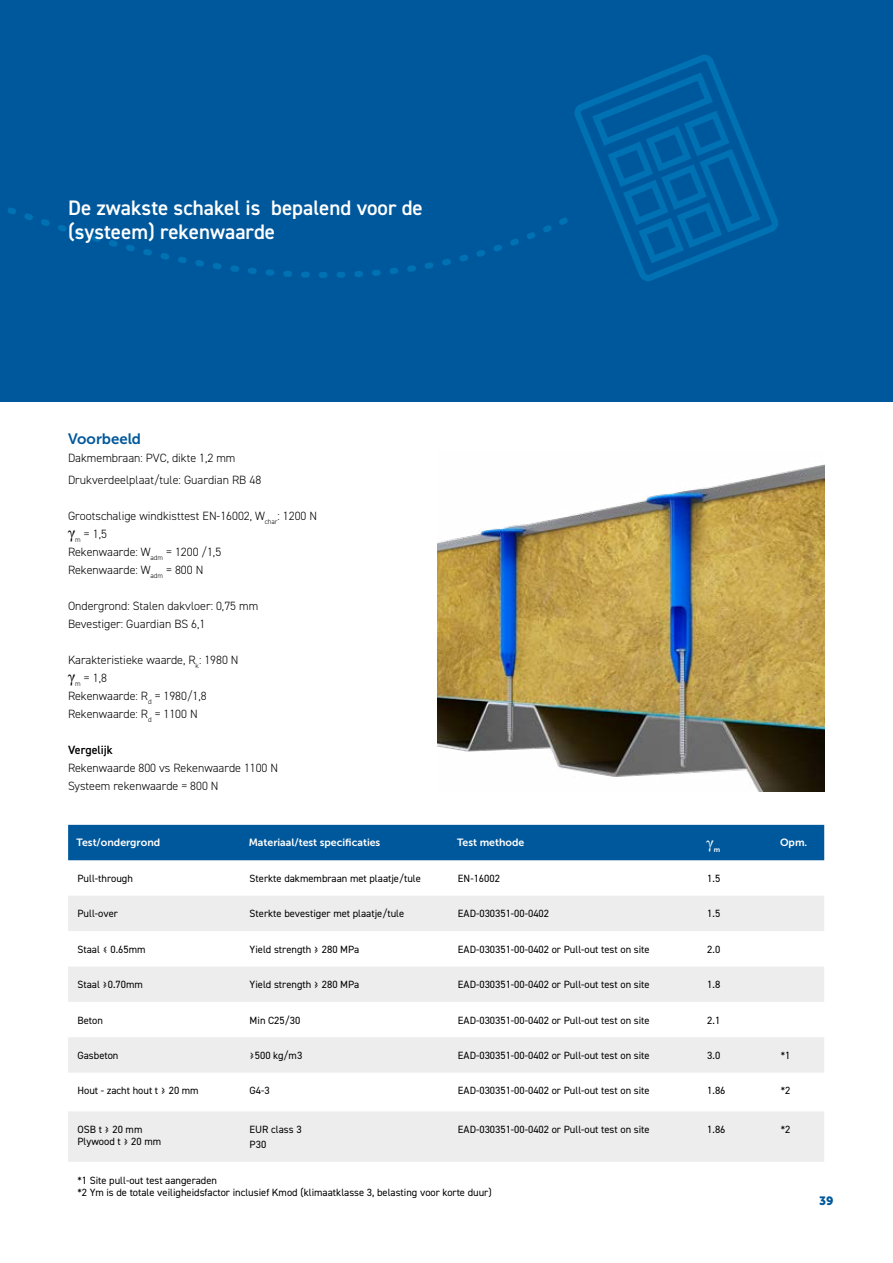
<style>
.page{position:relative;width:893px;height:1263px;background:#fff}
.page>*{position:absolute;margin:0;border:0;box-sizing:border-box;transform-origin:0 0}
.t1{font:600 21px/24px "DIN2014";color:#fff}
.t2{font:16.5px "Times New Roman";color:#000}
.t3{font:16.5px "Times New Roman";color:#fff}
.t4{font:15px "Museo Sans 700";color:#00589c}
.t5{font:300 12px/18px "DIN2014";color:#000}
.t6{font:600 12px "DIN2014";color:#000}
.t7{font:12px "Museo Sans 900";color:#00589c}
.t8{font:10.5px/12px "DIN2014";color:#000}
.t9{font:10.5px "Museo Sans 700";color:#fff}
.t10{font:7.05px "Museo Sans 700";color:#fff}
</style>
<div class="page">
<div style="left:0;top:0;width:893px;height:401px;background:#00589c"></div>
<img style="left:437px;top:464px;width:388px;height:328px">
<div style="left:68px;top:825px;width:756px;height:35px;background:#00589c"></div>
<svg style="left:68px;top:896px;width:756px;height:266px;fill:#ededed"></svg>
<svg style="left:109px;top:244px;width:408px;height:34px"></svg>
<svg style="left:8px;top:208px;width:560px;height:36px"></svg>
<svg style="left:574px;top:55px;width:204px;height:226px"></svg>
<svg style="left:592px;top:72px;width:168px;height:191px"></svg>
<h1 class="t1" style="left:68px;top:196px;width:356px">De zwakste schakel is bepalend voor de (systeem) rekenwaarde</h1>
<h3 class="t4" style="left:68px;top:430px;width:75px">Voorbeeld</h3>
<p class="t5" style="left:68px;top:447px;width:195px;line-height:21.6px">Dakmembraan: PVC, dikte 1,2 mm<br>Drukverdeelplaat/tule: Guardian RB 48</p>
<p class="t5" style="left:68px;top:506px;width:251px">Grootschalige windkisttest EN-16002, W<sub>char</sub>: 1200 N</p>
<h2 class="t2" style="left:68px;top:520px;width:9px">γ</h2>
<p class="t5" style="left:68px;top:524px;width:155px;text-indent:7px"><sub>m</sub> = 1,5<br>Rekenwaarde: W<sub>adm</sub> = 1200 /1,5<br>Rekenwaarde: W<sub>adm</sub> = 800 N</p>
<p class="t5" style="left:68px;top:596px;width:192px">Ondergrond: Stalen dakvloer: 0,75 mm<br>Bevestiger: Guardian BS 6,1</p>
<p class="t5" style="left:68px;top:650px;width:172px">Karakteristieke waarde, R<sub>k</sub>: 1980 N</p>
<h2 class="t2" style="left:68px;top:664px;width:9px">γ</h2>
<p class="t5" style="left:68px;top:668px;width:140px;text-indent:7px"><sub>m</sub> = 1,8<br>Rekenwaarde: R<sub>d</sub> = 1980/1,8<br>Rekenwaarde: R<sub>d</sub> = 1100 N</p>
<p class="t6" style="left:68px;top:741px;width:46px">Vergelijk</p>
<p class="t5" style="left:68px;top:758px;width:212px">Rekenwaarde 800 vs Rekenwaarde 1100 N<br>Systeem rekenwaarde = 800 N</p>
<p class="t9" style="left:77px;top:837px;width:85px">Test/ondergrond</p>
<p class="t9" style="left:249px;top:837px;width:133px">Materiaal/test specificaties</p>
<p class="t9" style="left:457px;top:837px;width:69px">Test methode</p>
<h2 class="t3" style="left:706px;top:831px;width:9px">γ</h2>
<p class="t10" style="left:714px;top:846px;width:8px">m</p>
<p class="t9" style="left:780px;top:837px;width:29px">Opm.</p>
<p class="t8" style="left:77px;top:872px;width:57px">Pull-through</p>
<p class="t8" style="left:250px;top:872px;width:173px">Sterkte dakmembraan met plaatje/tule</p>
<p class="t8" style="left:458px;top:872px;width:43px">EN-16002</p>
<p class="t8" style="left:707px;top:872px;width:14px">1.5</p>
<p class="t8" style="left:77px;top:908px;width:42px">Pull-over</p>
<p class="t8" style="left:250px;top:908px;width:156px">Sterkte bevestiger met plaatje/tule</p>
<p class="t8" style="left:458px;top:908px;width:93px">EAD-030351-00-0402</p>
<p class="t8" style="left:707px;top:908px;width:14px">1.5</p>
<p class="t8" style="left:77px;top:943px;width:70px">Staal ≤ 0.65mm</p>
<p class="t8" style="left:250px;top:943px;width:111px">Yield strength ≥ 280 MPa</p>
<p class="t8" style="left:458px;top:943px;width:193px">EAD-030351-00-0402 or Pull-out test on site</p>
<p class="t8" style="left:707px;top:943px;width:14px">2.0</p>
<p class="t8" style="left:77px;top:978px;width:67px">Staal ≥0.70mm</p>
<p class="t8" style="left:250px;top:978px;width:111px">Yield strength ≥ 280 MPa</p>
<p class="t8" style="left:458px;top:978px;width:193px">EAD-030351-00-0402 or Pull-out test on site</p>
<p class="t8" style="left:707px;top:978px;width:14px">1.8</p>
<p class="t8" style="left:77px;top:1014px;width:27px">Beton</p>
<p class="t8" style="left:250px;top:1014px;width:52px">Min C25/30</p>
<p class="t8" style="left:458px;top:1014px;width:193px">EAD-030351-00-0402 or Pull-out test on site</p>
<p class="t8" style="left:707px;top:1014px;width:14px">2.1</p>
<p class="t8" style="left:77px;top:1049px;width:43px">Gasbeton</p>
<p class="t8" style="left:250px;top:1049px;width:54px">≥500 kg/m3</p>
<p class="t8" style="left:458px;top:1049px;width:193px">EAD-030351-00-0402 or Pull-out test on site</p>
<p class="t8" style="left:707px;top:1049px;width:14px">3.0</p>
<p class="t8" style="left:781px;top:1049px;width:11px">*1</p>
<p class="t8" style="left:77px;top:1085px;width:123px">Hout - zacht hout t ≥ 20 mm</p>
<p class="t8" style="left:250px;top:1085px;width:22px">G4-3</p>
<p class="t8" style="left:458px;top:1085px;width:193px">EAD-030351-00-0402 or Pull-out test on site</p>
<p class="t8" style="left:707px;top:1085px;width:20px">1.86</p>
<p class="t8" style="left:781px;top:1085px;width:11px">*2</p>
<p class="t8" style="left:77px;top:1123px;width:85px">OSB t ≥ 20 mm<br>Plywood t ≥ 20 mm</p>
<p class="t8" style="left:250px;top:1122px;width:54px;line-height:15px">EUR class 3<br>P30</p>
<p class="t8" style="left:458px;top:1123px;width:193px">EAD-030351-00-0402 or Pull-out test on site</p>
<p class="t8" style="left:707px;top:1123px;width:20px">1.86</p>
<p class="t8" style="left:781px;top:1123px;width:11px">*2</p>
<p class="t8" style="left:77px;top:1173px;width:416px;line-height:12.6px">*1 Site pull-out test aangeraden<br>*2 Ym is de totale veiligheidsfactor inclusief Kmod (klimaatklasse 3, belasting voor korte duur)</p>
<p class="t7" style="left:819px;top:1194px;width:16px">39</p>
</div>
